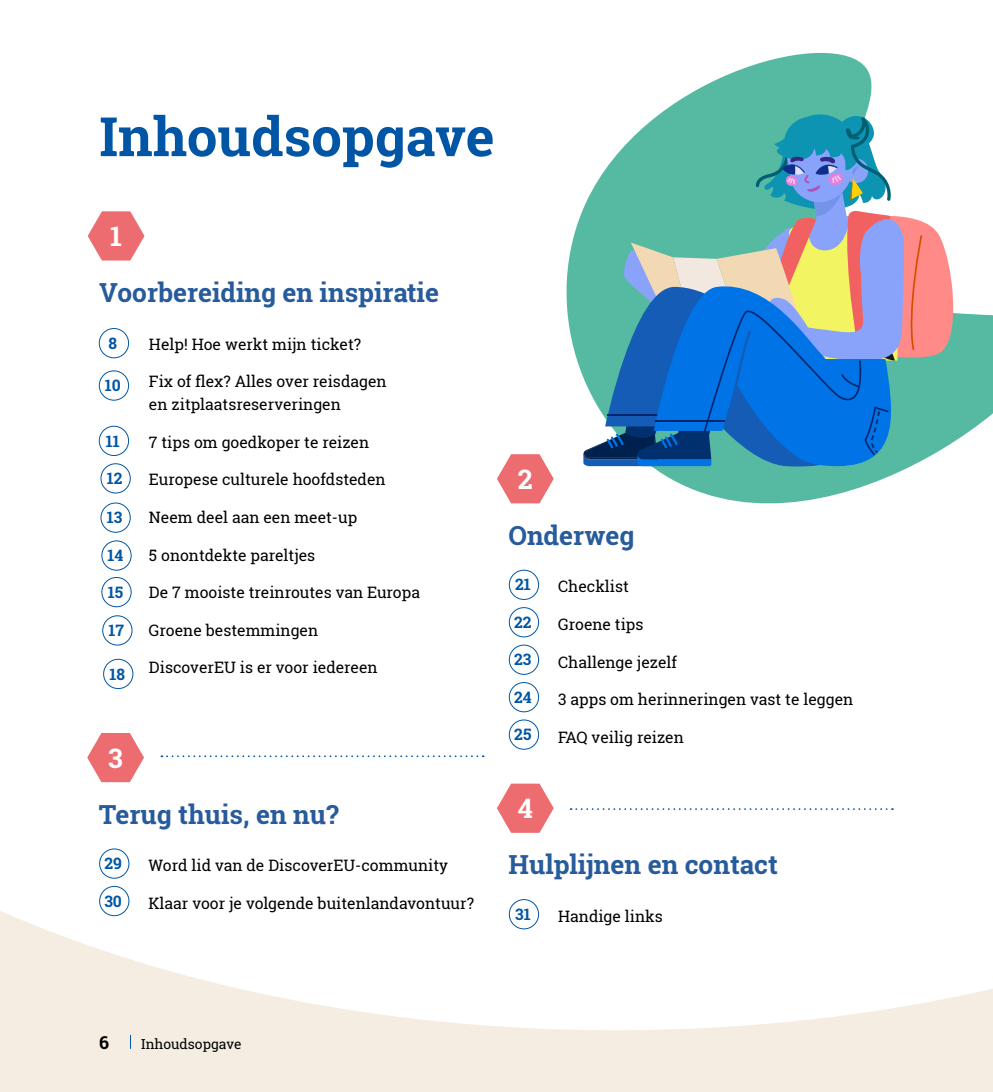
<style>
.page{position:relative;width:993px;height:1092px;background:#fff}
.page>*{position:absolute;margin:0;border:0;box-sizing:border-box;transform-origin:0 0}
.t1{font:700 54.25px "Roboto Slab";color:#0056a4}
.t2{font:700 26.95px "Roboto Slab";color:#fff}
.t3{font:700 26.25px "Roboto Slab";color:#275b9b}
.t4{font:700 17.68px "Roboto Slab";color:#000}
.t5{font:15.75px/22.8px "Roboto Slab";color:#000}
.t6{font:700 15.75px "Roboto Slab";color:#0056a4}
.t7{font:13.83px "Roboto Slab";color:#000}
</style>
<div class="page">
<svg style="left:0;top:910px;width:992px;height:181px"></svg>
<svg style="left:539px;top:52px;width:453px;height:452px"></svg>
<div style="left:99px;top:370px;width:30px;height:30px;border:1px solid #0056a4;border-radius:50%"></div>
<div style="left:99px;top:426px;width:30px;height:30px;border:1px solid #0056a4;border-radius:50%"></div>
<div style="left:100px;top:463px;width:31px;height:30px;border:1px solid #0056a4;border-radius:50%"></div>
<div style="left:100px;top:502px;width:31px;height:30px;border:1px solid #0056a4;border-radius:50%"></div>
<div style="left:101px;top:540px;width:30px;height:30px;border:1px solid #0056a4;border-radius:50%"></div>
<div style="left:101px;top:577px;width:30px;height:30px;border:1px solid #0056a4;border-radius:50%"></div>
<div style="left:102px;top:615px;width:30px;height:30px;border:1px solid #0056a4;border-radius:50%"></div>
<div style="left:103px;top:658px;width:30px;height:31px;border:1px solid #0056a4;border-radius:50%"></div>
<svg style="left:161px;top:755px;width:322px;height:2px"></svg>
<svg style="left:130px;top:1034px;width:1px;height:14px"></svg>
<svg style="left:88px;top:211px;width:56px;height:49px"></svg>
<svg style="left:570px;top:808px;width:322px;height:1px"></svg>
<svg style="left:497px;top:454px;width:56px;height:49px"></svg>
<div style="left:508px;top:569px;width:31px;height:31px;border:1px solid #0056a4;border-radius:50%"></div>
<div style="left:508px;top:607px;width:31px;height:30px;border:1px solid #0056a4;border-radius:50%"></div>
<div style="left:508px;top:644px;width:31px;height:30px;border:1px solid #0056a4;border-radius:50%"></div>
<div style="left:508px;top:682px;width:31px;height:30px;border:1px solid #0056a4;border-radius:50%"></div>
<div style="left:508px;top:719px;width:31px;height:30px;border:1px solid #0056a4;border-radius:50%"></div>
<svg style="left:87px;top:733px;width:57px;height:49px"></svg>
<div style="left:99px;top:848px;width:30px;height:30px;border:1px solid #0056a4;border-radius:50%"></div>
<div style="left:100px;top:886px;width:29px;height:29px;background:#fff;border-radius:50%"></div>
<div style="left:99px;top:885px;width:30px;height:31px;border:1px solid #0056a4;border-radius:50%"></div>
<svg style="left:497px;top:783px;width:56px;height:49px"></svg>
<div style="left:509px;top:899px;width:29px;height:29px;background:#fff;border-radius:50%"></div>
<div style="left:508px;top:899px;width:31px;height:30px;border:1px solid #0056a4;border-radius:50%"></div>
<svg style="left:583px;top:111px;width:369px;height:355px;background:#68a3bd"></svg>
<div style="left:99px;top:328px;width:30px;height:30px;border:1px solid #0056a4;border-radius:50%"></div>
<h1 class="t1" style="left:99px;top:99px;width:396px">Inhoudsopgave</h1>
<h2 class="t2" style="left:110px;top:218px;width:13px">1</h2>
<h3 class="t3" style="left:99px;top:274px;width:341px">Voorbereiding en inspiratie</h3>
<p class="t5" style="left:149px;top:332px;width:214px">Help! Hoe werkt mijn ticket?</p>
<p class="t5" style="left:149px;top:370px;width:239px">Fix of flex? Alles over reisdagen en zitplaatsreserveringen</p>
<p class="t5" style="left:149px;top:430px;width:222px">7 tips om goedkoper te reizen</p>
<p class="t5" style="left:149px;top:468px;width:238px">Europese culturele hoofdsteden</p>
<p class="t5" style="left:149px;top:505px;width:210px">Neem deel aan een meet-up</p>
<p class="t5" style="left:149px;top:543px;width:168px">5 onontdekte pareltjes</p>
<p class="t5" style="left:149px;top:581px;width:272px">De 7 mooiste treinroutes van Europa</p>
<p class="t5" style="left:149px;top:618px;width:171px">Groene bestemmingen</p>
<p class="t5" style="left:149px;top:656px;width:230px">DiscoverEU is er voor iedereen</p>
<p class="t6" style="left:108px;top:332px;width:10px">8</p>
<p class="t6" style="left:105px;top:374px;width:17px">10</p>
<p class="t6" style="left:106px;top:430px;width:15px">11</p>
<p class="t6" style="left:107px;top:467px;width:17px">12</p>
<p class="t6" style="left:107px;top:506px;width:17px">13</p>
<p class="t6" style="left:107px;top:544px;width:17px">14</p>
<p class="t6" style="left:108px;top:581px;width:17px">15</p>
<p class="t6" style="left:108px;top:619px;width:17px">17</p>
<p class="t6" style="left:109px;top:663px;width:17px">18</p>
<h2 class="t2" style="left:108px;top:739px;width:16px">3</h2>
<h3 class="t3" style="left:99px;top:796px;width:241px">Terug thuis, en nu?</h3>
<p class="t5" style="left:148px;top:853px;width:301px">Word lid van de DiscoverEU-community</p>
<p class="t5" style="left:148px;top:891px;width:327px">Klaar voor je volgende buitenlandavontuur?</p>
<p class="t6" style="left:104px;top:852px;width:19px">29</p>
<p class="t6" style="left:104px;top:890px;width:19px">30</p>
<h2 class="t2" style="left:517px;top:460px;width:16px">2</h2>
<h3 class="t3" style="left:508px;top:517px;width:127px">Onderweg</h3>
<p class="t5" style="left:558px;top:575px;width:72px">Checklist</p>
<p class="t5" style="left:558px;top:612px;width:87px">Groene tips</p>
<p class="t5" style="left:558px;top:650px;width:120px">Challenge jezelf</p>
<p class="t5" style="left:558px;top:688px;width:296px">3 apps om herinneringen vast te leggen</p>
<p class="t5" style="left:558px;top:725px;width:127px">FAQ veilig reizen</p>
<p class="t6" style="left:515px;top:574px;width:17px">21</p>
<p class="t6" style="left:514px;top:611px;width:19px">22</p>
<p class="t6" style="left:514px;top:648px;width:19px">23</p>
<p class="t6" style="left:514px;top:686px;width:19px">24</p>
<p class="t6" style="left:514px;top:723px;width:19px">25</p>
<h2 class="t2" style="left:517px;top:790px;width:17px">4</h2>
<h3 class="t3" style="left:508px;top:846px;width:271px">Hulplijnen en contact</h3>
<p class="t5" style="left:558px;top:904px;width:106px">Handige links</p>
<p class="t6" style="left:515px;top:903px;width:17px">31</p>
<p class="t4" style="left:99px;top:1030px;width:11px">6</p>
<p class="t7" style="left:141px;top:1034px;width:102px">Inhoudsopgave</p>
</div>
